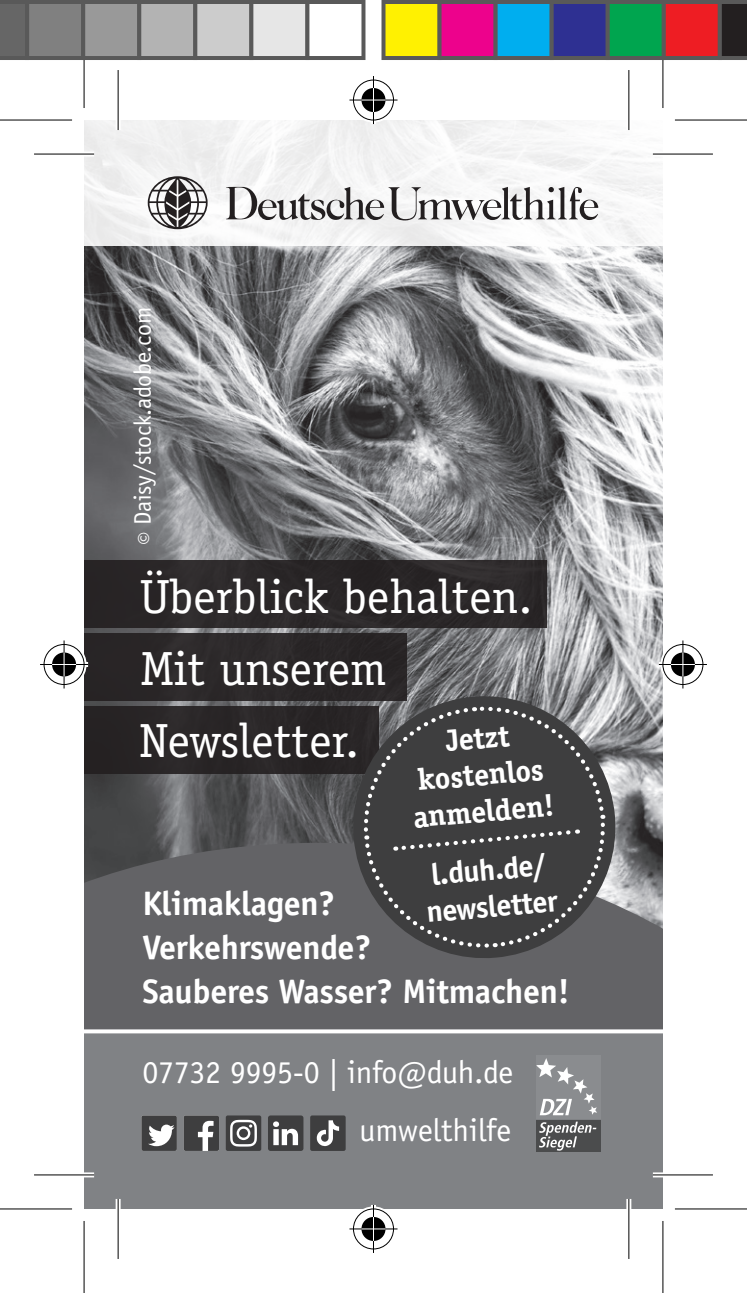
<style>
.page{position:relative;width:747px;height:1293px;background:#fff}
.page>*{position:absolute;margin:0;border:0;box-sizing:border-box;transform-origin:0 0}
.t1{font:48px/72px "Officina Serif";color:#fff}
.t2{font:700 34px/44px "Officina Sans";letter-spacing:-.01em;color:#fff}
.t3{font:32px/58.8px "Officina Sans";letter-spacing:-.01em;color:#fff;text-align:right}
.t4{font:700 30.4px/36.8px "Officina Serif";color:#fff;text-align:center}
.t5{font:700 30.4px/36.8px "Officina Sans";color:#fff}
.t6{font:24px "Officina Sans";letter-spacing:-.01em;color:#fff}
</style>
<div class="page">
<img style="left:84px;top:245px;width:578px;height:577px">
<svg style="left:84px;top:822px;width:578px;height:207px;background:#636365"></svg>
<div style="left:84px;top:120px;width:578px;height:125px;background:#f4f5f5"></div>
<div style="left:84px;top:560px;width:463px;height:68px;background:#2a2728"></div>
<div style="left:84px;top:633px;width:323px;height:68px;background:#2a2628"></div>
<div style="left:84px;top:1029px;width:578px;height:179px;background:#808285"></div>
<div style="left:536px;top:1054px;width:64px;height:64px;background:#8a8c8f"></div>
<div style="left:536px;top:1120px;width:64px;height:32px;background:#4b4c4d"></div>
<svg style="left:539px;top:1121px;width:57px;height:29px"></svg>
<svg style="left:536px;top:1058px;width:61px;height:57px"></svg>
<svg style="left:226px;top:187px;width:372px;height:36px"></svg>
<svg style="left:148px;top:176px;width:59px;height:53px"></svg>
<div style="left:84px;top:705px;width:294px;height:68px;background:#231f20"></div>
<svg style="left:352px;top:695px;width:264px;height:267px;background:#656568"></svg>
<svg style="left:362px;top:705px;width:244px;height:244px;background:#49494a"></svg>
<svg style="left:141px;top:1115px;width:36px;height:35px"></svg>
<svg style="left:183px;top:1115px;width:36px;height:35px"></svg>
<div style="left:226px;top:1115px;width:35px;height:35px;background:#3e3e3f;border-radius:2px"></div>
<svg style="left:230px;top:1119px;width:27px;height:27px"></svg>
<div style="left:268px;top:1115px;width:35px;height:35px;background:#3e3e3f;border-radius:3px"></div>
<svg style="left:273px;top:1121px;width:25px;height:24px"></svg>
<div style="left:310px;top:1115px;width:35px;height:35px;background:#3e3e3f;border-radius:2px"></div>
<svg style="left:316px;top:1120px;width:23px;height:26px"></svg>
<hr style="left:34px;top:152px;width:60px;height:4px;background:#fff">
<hr style="left:652px;top:152px;width:60px;height:4px;background:#fff">
<svg style="left:34px;top:1172px;width:60px;height:5px"></svg>
<svg style="left:652px;top:1172px;width:60px;height:5px"></svg>
<div style="left:116px;top:70px;width:5px;height:60px;background:#fff"></div>
<div style="left:116px;top:1198px;width:5px;height:60px;background:#fff"></div>
<svg style="left:627px;top:70px;width:4px;height:60px"></svg>
<svg style="left:626px;top:1198px;width:5px;height:60px"></svg>
<hr style="left:34px;top:153px;width:60px;height:2px;background:#000">
<hr style="left:652px;top:153px;width:60px;height:2px;background:#000">
<hr style="left:34px;top:1174px;width:60px;height:1px;background:#000">
<hr style="left:652px;top:1174px;width:60px;height:1px;background:#000">
<hr style="left:117px;top:70px;width:2px;height:60px;background:#000">
<hr style="left:117px;top:1198px;width:2px;height:60px;background:#000">
<hr style="left:628px;top:70px;width:1px;height:60px;background:#000">
<hr style="left:628px;top:1198px;width:1px;height:60px;background:#000">
<svg style="left:0;top:1209px;width:72px;height:1px"></svg>
<svg style="left:675px;top:1209px;width:71px;height:1px"></svg>
<svg style="left:663px;top:60px;width:1px;height:48px"></svg>
<svg style="left:663px;top:1221px;width:1px;height:71px"></svg>
<hr style="left:0;top:119px;width:72px;height:2px;background:#000">
<hr style="left:674px;top:119px;width:72px;height:2px;background:#000">
<hr style="left:0;top:1208px;width:72px;height:1px;background:#000">
<hr style="left:674px;top:1208px;width:72px;height:1px;background:#000">
<hr style="left:83px;top:36px;width:2px;height:72px;background:#000">
<hr style="left:83px;top:1220px;width:2px;height:72px;background:#000">
<hr style="left:662px;top:36px;width:1px;height:72px;background:#000">
<hr style="left:662px;top:1220px;width:1px;height:72px;background:#000">
<div style="left:351px;top:78px;width:45px;height:44px;border:5px solid #fff;border-radius:50%"></div>
<hr style="left:349px;top:98px;width:48px;height:4px;background:#fff">
<div style="left:371px;top:76px;width:5px;height:48px;background:#fff"></div>
<div style="left:359px;top:86px;width:29px;height:28px;border:5px solid #fff;border-radius:50%"></div>
<div style="left:353px;top:80px;width:41px;height:40px;border:1px solid #000;border-radius:50%"></div>
<hr style="left:349px;top:99px;width:48px;height:2px;background:#000">
<hr style="left:372px;top:76px;width:2px;height:48px;background:#000">
<div style="left:361px;top:88px;width:24px;height:24px;background:#000;border-radius:50%"></div>
<hr style="left:361px;top:99px;width:24px;height:2px;background:#fff">
<hr style="left:372px;top:88px;width:2px;height:24px;background:#fff">
<div style="left:351px;top:1206px;width:45px;height:45px;border:5px solid #fff;border-radius:50%"></div>
<svg style="left:349px;top:1226px;width:48px;height:5px"></svg>
<div style="left:371px;top:1204px;width:5px;height:48px;background:#fff"></div>
<div style="left:359px;top:1214px;width:29px;height:29px;border:5px solid #fff;border-radius:50%"></div>
<div style="left:353px;top:1208px;width:41px;height:41px;border:1px solid #000;border-radius:50%"></div>
<hr style="left:349px;top:1228px;width:48px;height:1px;background:#000">
<hr style="left:372px;top:1204px;width:2px;height:48px;background:#000">
<div style="left:361px;top:1216px;width:24px;height:24px;background:#000;border-radius:50%"></div>
<svg style="left:361px;top:1228px;width:24px;height:1px"></svg>
<hr style="left:372px;top:1216px;width:2px;height:24px;background:#fff">
<div style="left:42px;top:642px;width:45px;height:45px;border:5px solid #fff;border-radius:50%"></div>
<div style="left:40px;top:662px;width:48px;height:5px;background:#fff"></div>
<div style="left:62px;top:640px;width:5px;height:48px;background:#fff"></div>
<div style="left:50px;top:650px;width:29px;height:29px;border:5px solid #fff;border-radius:50%"></div>
<div style="left:44px;top:644px;width:41px;height:41px;border:1px solid #000;border-radius:50%"></div>
<hr style="left:40px;top:664px;width:48px;height:1px;background:#000">
<hr style="left:63px;top:640px;width:2px;height:48px;background:#000">
<div style="left:52px;top:652px;width:24px;height:24px;background:#000;border-radius:50%"></div>
<svg style="left:52px;top:664px;width:24px;height:1px"></svg>
<hr style="left:63px;top:652px;width:2px;height:24px;background:#fff">
<div style="left:660px;top:642px;width:45px;height:45px;border:5px solid #fff;border-radius:50%"></div>
<div style="left:658px;top:662px;width:48px;height:5px;background:#fff"></div>
<svg style="left:680px;top:640px;width:5px;height:48px"></svg>
<div style="left:668px;top:650px;width:29px;height:29px;border:5px solid #fff;border-radius:50%"></div>
<div style="left:662px;top:644px;width:41px;height:41px;border:1px solid #000;border-radius:50%"></div>
<hr style="left:658px;top:664px;width:48px;height:1px;background:#000">
<hr style="left:682px;top:640px;width:1px;height:48px;background:#000">
<svg style="left:670px;top:652px;width:24px;height:24px"></svg>
<svg style="left:0;top:0;width:25px;height:60px"></svg>
<div style="left:27px;top:2px;width:56px;height:56px;background:#808080"></div>
<div style="left:25px;top:0;width:60px;height:60px;border:4px solid #595959"></div>
<div style="left:83px;top:2px;width:56px;height:56px;background:#999"></div>
<div style="left:81px;top:0;width:60px;height:60px;border:4px solid #595959"></div>
<div style="left:139px;top:2px;width:56px;height:56px;background:#b3b3b3"></div>
<div style="left:137px;top:0;width:60px;height:60px;border:4px solid #595959"></div>
<div style="left:195px;top:2px;width:56px;height:56px;background:#ccc"></div>
<div style="left:193px;top:0;width:60px;height:60px;border:4px solid #595959"></div>
<div style="left:251px;top:2px;width:56px;height:56px;background:#e6e6e6"></div>
<div style="left:249px;top:0;width:60px;height:60px;border:4px solid #595959"></div>
<div style="left:305px;top:0;width:60px;height:60px;border:4px solid #595959"></div>
<div style="left:383px;top:2px;width:56px;height:56px;background:#fff101"></div>
<div style="left:381px;top:0;width:60px;height:60px;border:4px solid #595959"></div>
<div style="left:439px;top:2px;width:56px;height:56px;background:#ed028c"></div>
<div style="left:437px;top:0;width:60px;height:60px;border:4px solid #595959"></div>
<div style="left:495px;top:2px;width:56px;height:56px;background:#00aeef"></div>
<div style="left:493px;top:0;width:60px;height:60px;border:4px solid #595959"></div>
<div style="left:551px;top:2px;width:56px;height:56px;background:#2e3092"></div>
<div style="left:549px;top:0;width:60px;height:60px;border:4px solid #595959"></div>
<div style="left:607px;top:2px;width:56px;height:56px;background:#00a54f"></div>
<div style="left:605px;top:0;width:60px;height:60px;border:4px solid #595959"></div>
<div style="left:663px;top:2px;width:56px;height:56px;background:#ee1d23"></div>
<div style="left:661px;top:0;width:60px;height:60px;border:4px solid #595959"></div>
<svg style="left:717px;top:0;width:29px;height:60px;background:#352d2e"></svg>
<p class="t6" style="left:129px;top:545px;width:240px;rotate:-90deg">© Daisy/stock.adobe.com</p>
<h1 class="t1" style="left:140px;top:561px;width:394px">Überblick behalten.<br>Mit unserem<br>Newsletter.</h1>
<p class="t4" style="left:405px;top:725px;width:143px;rotate:-5deg">Jetzt kostenlos anmelden!</p>
<p class="t5" style="left:421px;top:856px;width:133px;rotate:-5deg">l.duh.de/ newsletter</p>
<p class="t2" style="left:142px;top:881px;width:428px">Klimaklagen?<br>Verkehrswende?<br>Sauberes Wasser? Mitmachen!</p>
<p class="t3" style="left:142px;top:1042px;width:372px">07732 9995-0 | info@duh.de umwelthilfe</p>
</div>
